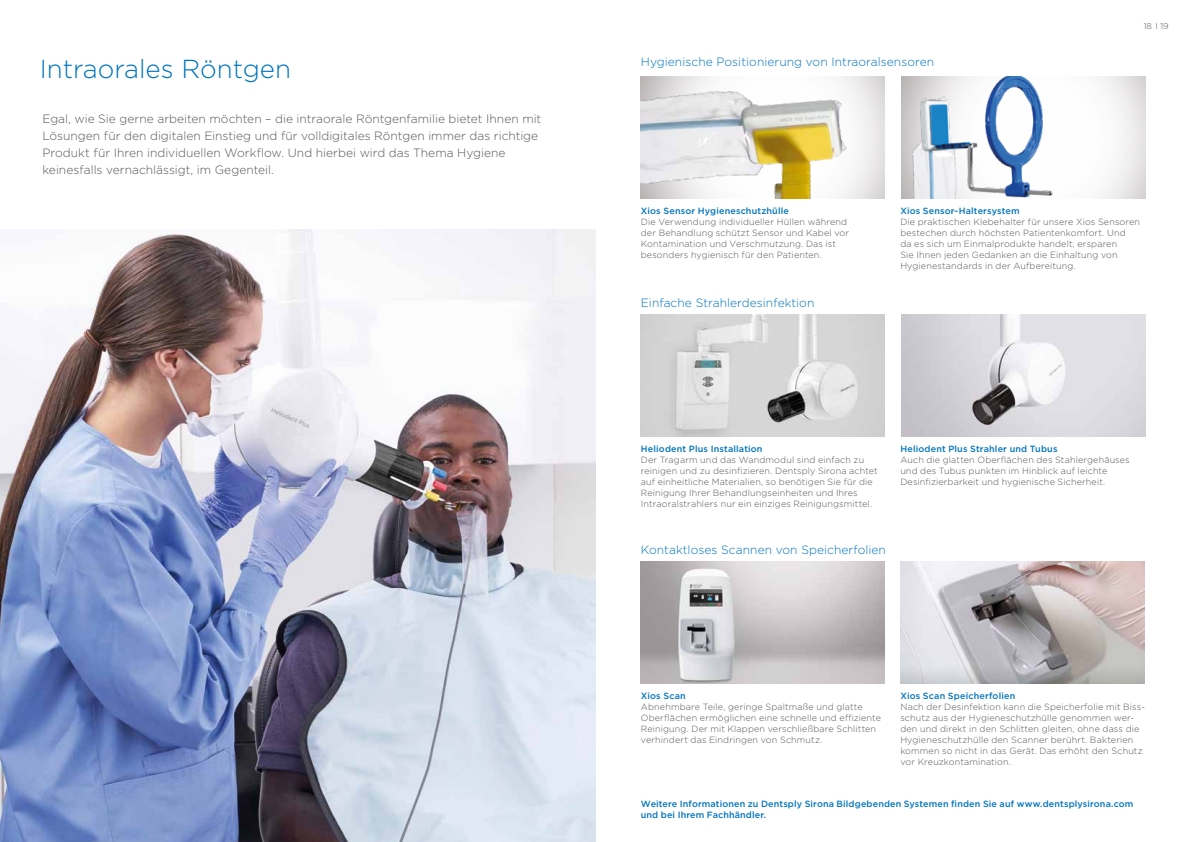
<style>
.page{position:relative;width:1191px;height:842px;background:#fff}
.page>*{position:absolute;margin:0;border:0;box-sizing:border-box;transform-origin:0 0}
.t1{font:300 26px "Gotham";color:#0074be}
.t2{font:300 12px/17px "Gotham";color:#575756}
.t3{font:300 12px "Gotham";letter-spacing:.005em;color:#0074be}
.t4{font:300 9px/11px "Gotham";letter-spacing:.015em;color:#575756}
.t5{font:500 9px/11px "Gotham";letter-spacing:.015em;color:#0074be}
.t6{font:300 8.5px "Gotham";color:#575756}
</style>
<div class="page">
<img style="left:901px;top:315px;width:244px;height:122px">
<img style="left:641px;top:315px;width:243px;height:122px">
<img style="left:641px;top:561px;width:243px;height:122px">
<img style="left:901px;top:77px;width:170px;height:121px">
<img style="left:641px;top:80px;width:243px;height:118px">
<img style="left:900px;top:561px;width:244px;height:122px">
<img style="left:0;top:230px;width:595px;height:612px">
<h1 class="t1" style="left:40px;top:52px;width:253px">Intraorales Röntgen</h1>
<p class="t2" style="left:43px;top:110px;width:500px">Egal, wie Sie gerne arbeiten möchten – die intraorale Röntgenfamilie bietet Ihnen mit Lösungen für den digitalen Einstieg und für volldigitales Röntgen immer das richtige Produkt für Ihren individuellen Workflow. Und hierbei wird das Thema Hygiene keinesfalls vernachlässigt, im Gegenteil.</p>
<h2 class="t3" style="left:641px;top:54px;width:295px">Hygienische Positionierung von Intraoralsensoren</h2>
<p class="t6" style="left:1143px;top:21px;width:27px">18 I 19</p>
<p class="t5" style="left:641px;top:205px;width:149px">Xios Sensor Hygieneschutzhülle</p>
<p class="t4" style="left:641px;top:216px;width:210px">Die Verwendung individueller Hüllen während der Behandlung schützt Sensor und Kabel vor Kontamination und Verschmutzung. Das ist besonders hygienisch für den Patienten.</p>
<h2 class="t3" style="left:641px;top:295px;width:175px">Einfache Strahlerdesinfektion</h2>
<p class="t5" style="left:900px;top:205px;width:121px">Xios Sensor-Haltersystem</p>
<p class="t4" style="left:900px;top:216px;width:241px">Die praktischen Klebehalter für unsere Xios Sensoren bestechen durch höchsten Patientenkomfort. Und<br>da es sich um Einmalprodukte handelt, ersparen<br>Sie Ihnen jeden Gedanken an die Einhaltung von Hygienestandards in der Aufbereitung.</p>
<p class="t5" style="left:641px;top:443px;width:123px">Heliodent Plus Installation</p>
<p class="t4" style="left:641px;top:454px;width:238px">Der Tragarm und das Wandmodul sind einfach zu reinigen und zu desinfizieren. Dentsply Sirona achtet auf einheitliche Materialien, so benötigen Sie für die Reinigung Ihrer Behandlungseinheiten und Ihres Intraoralstrahlers nur ein einziges Reinigungsmittel.</p>
<h2 class="t3" style="left:641px;top:542px;width:247px">Kontaktloses Scannen von Speicherfolien</h2>
<p class="t5" style="left:900px;top:443px;width:159px">Heliodent Plus Strahler und Tubus</p>
<p class="t4" style="left:900px;top:454px;width:231px">Auch die glatten Oberflächen des Stahlergehäuses und des Tubus punkten im Hinblick auf leichte<br>Desinfizierbarkeit und hygienische Sicherheit.</p>
<p class="t5" style="left:641px;top:690px;width:46px">Xios Scan</p>
<p class="t4" style="left:641px;top:701px;width:242px">Abnehmbare Teile, geringe Spaltmaße und glatte Oberflächen ermöglichen eine schnelle und effiziente Reinigung. Der mit Klappen verschließbare Schlitten verhindert das Eindringen von Schmutz.</p>
<p class="t5" style="left:900px;top:690px;width:116px">Xios Scan Speicherfolien</p>
<p class="t4" style="left:900px;top:701px;width:246px">Nach der Desinfektion kann die Speicherfolie mit Biss&shy;schutz aus der Hygieneschutzhülle genommen wer&shy;den und direkt in den Schlitten gleiten, ohne dass die Hygieneschutzhülle den Scanner berührt. Bakterien kommen so nicht in das Gerät. Das erhöht den Schutz vor Kreuzkontamination.</p>
<p class="t5" style="left:641px;top:798px;width:494px">Weitere Informationen zu Dentsply Sirona Bildgebenden Systemen finden Sie auf www.dentsplysirona.com und bei Ihrem Fachhändler.</p>
</div>
